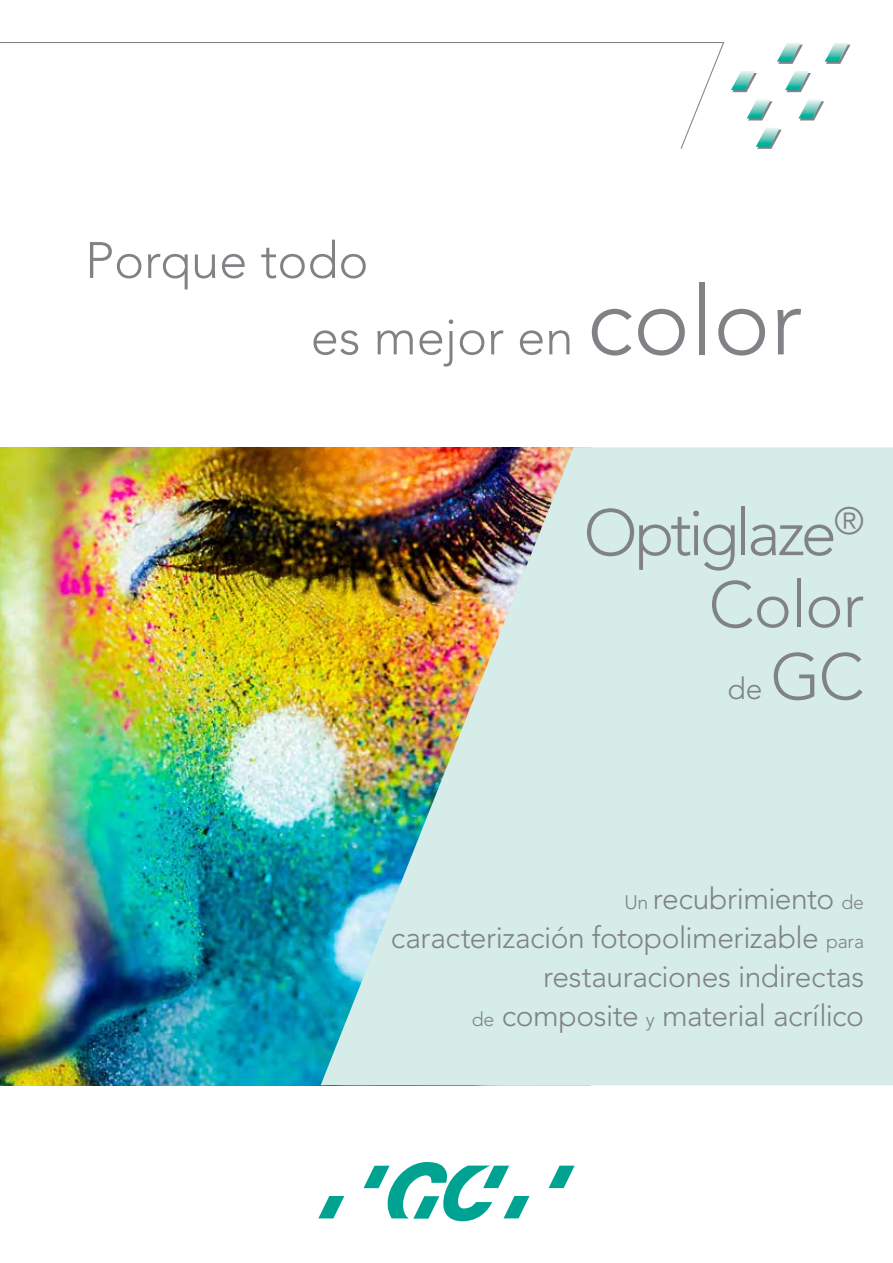
<style>
.page{position:relative;width:893px;height:1263px;background:#fff}
.page>*{position:absolute;margin:0;border:0;box-sizing:border-box;transform-origin:0 0}
.t1{font:300 64.5px/72px "Avenir LT Std";letter-spacing:-.05em;color:#808285;text-align:right}
.t2{font:300 50.7px/76.5px "Avenir LT Std";color:#808285}
.t3{font:300 30px/39px "Avenir LT Std";letter-spacing:-.015em;color:#808285;text-align:right}
.s1{font-size:96.15px}
.s2{font-size:64.5px}
.s3{font-size:19.5px}
</style>
<div class="page">
<svg style="left:778px;top:45px;width:25px;height:19px"></svg>
<svg style="left:732px;top:73px;width:25px;height:19px"></svg>
<svg style="left:748px;top:101px;width:24px;height:19px"></svg>
<svg style="left:826px;top:45px;width:24px;height:19px"></svg>
<svg style="left:786px;top:73px;width:25px;height:19px"></svg>
<svg style="left:800px;top:101px;width:24px;height:19px"></svg>
<svg style="left:757px;top:130px;width:25px;height:19px"></svg>
<img style="left:777px;top:43px;width:24px;height:19px">
<img style="left:731px;top:71px;width:24px;height:19px">
<img style="left:747px;top:100px;width:24px;height:18px">
<img style="left:825px;top:43px;width:24px;height:19px">
<img style="left:785px;top:71px;width:24px;height:19px">
<img style="left:798px;top:100px;width:24px;height:18px">
<img style="left:756px;top:128px;width:24px;height:19px">
<svg style="left:0;top:42px;width:725px;height:107px"></svg>
<img style="left:0;top:447px;width:321px;height:638px">
<svg style="left:549px;top:1165px;width:26px;height:23px"></svg>
<svg style="left:364px;top:1162px;width:165px;height:59px"></svg>
<svg style="left:318px;top:1196px;width:26px;height:22px"></svg>
<img style="left:321px;top:447px;width:572px;height:638px">
<h2 class="t2" style="left:311px;top:222px;width:493px;text-indent:-226px">Porque todo<br>es mejor en <span class="s1">color</span></h2>
<h1 class="t1" style="left:584px;top:497px;width:282px">Optiglaze<sup>®<br></sup>Color</h1>
<p class="t3" style="left:727px;top:669px;width:138px">de <span class="s2">GC</span></p>
<p class="t3" style="left:391px;top:879px;width:475px"><span class="s3">Un</span> recubrimiento <span class="s3">de<br></span>caracterización fotopolimerizable <span class="s3">para </span>restauraciones indirectas<br><span class="s3">de</span> composite <span class="s3">y</span> material acrílico</p>
</div>
